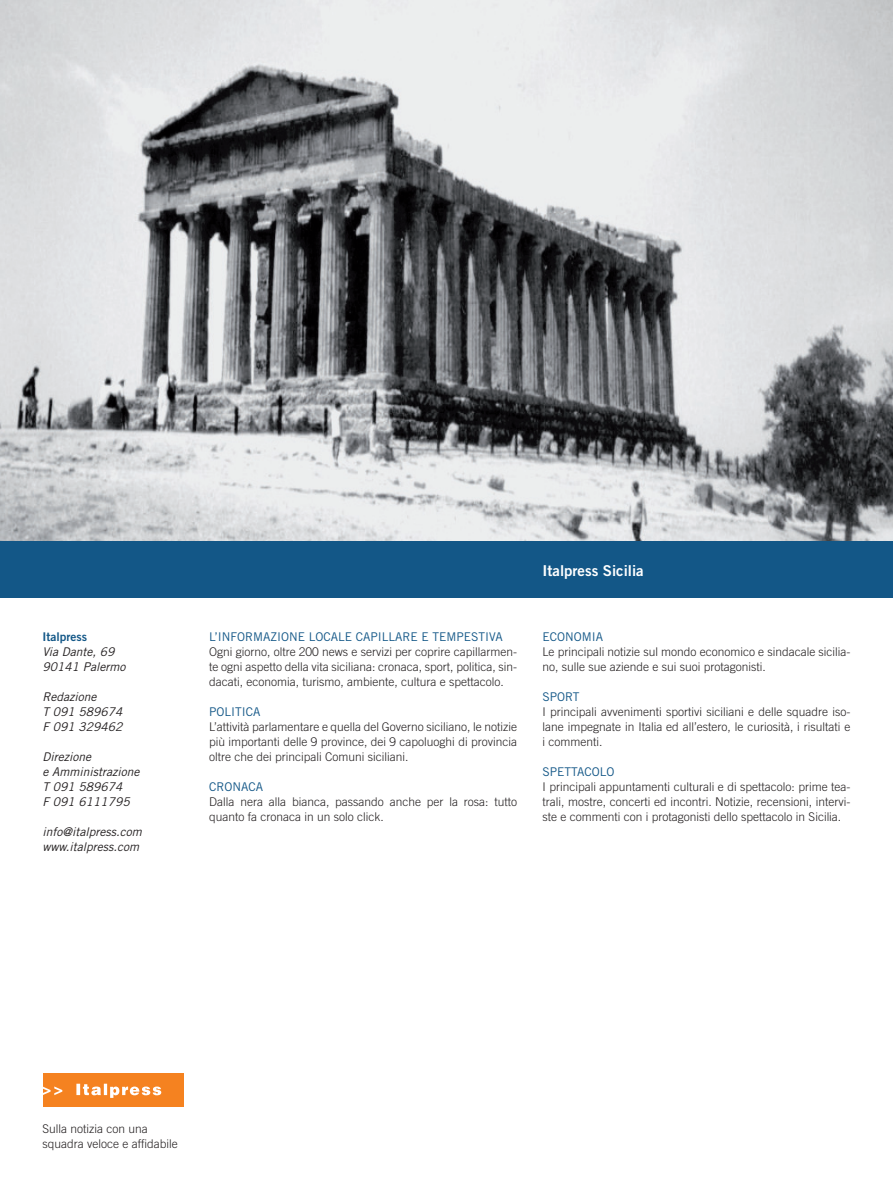
<style>
.page{position:relative;width:893px;height:1191px;background:#fff}
.page>*{position:absolute;margin:0;border:0;box-sizing:border-box;transform-origin:0 0}
.t1{font:15px "Trade Gothic Bold Two";color:#fff}
.t2{font:300 12px/15px "Trade Gothic";color:#231f20;text-align:justify}
.t3{font:italic 12px/15px "Trade Gothic";color:#231f20}
.t4{font:12px "Trade Gothic";color:#135787}
.t5{font:12px "Trade Gothic Bold Two";color:#135787}
</style>
<div class="page">
<img style="left:0;top:0;width:893px;height:541px">
<div style="left:0;top:541px;width:893px;height:57px;background:#135787"></div>
<div style="left:43px;top:1073px;width:141px;height:33px;background:#f58220"></div>
<svg style="left:43px;top:1083px;width:118px;height:14px"></svg>
<p class="t5" style="left:43px;top:632px;width:46px">Italpress</p>
<p class="t3" style="left:43px;top:645px;width:84px">Via Dante, 69<br>90141 Palermo</p>
<p class="t3" style="left:43px;top:690px;width:81px">Redazione<br>T 091 589674<br>F 091 329462</p>
<p class="t3" style="left:43px;top:750px;width:98px">Direzione<br>e Amministrazione<br>T 091 589674<br>F 091 6111795</p>
<p class="t3" style="left:43px;top:825px;width:101px">info@italpress.com www.italpress.com</p>
<p class="t4" style="left:209px;top:632px;width:295px">L’INFORMAZIONE LOCALE CAPILLARE E TEMPESTIVA</p>
<p class="t2" style="left:209px;top:645px;width:309px">Ogni giorno, oltre 200 news e servizi per coprire capillarmen&shy;te ogni aspetto della vita siciliana: cronaca, sport, politica, sin&shy;dacati, economia, turismo, ambiente, cultura e spettacolo.</p>
<p class="t4" style="left:209px;top:707px;width:53px">POLITICA</p>
<p class="t2" style="left:209px;top:720px;width:309px">L’attività parlamentare e quella del Governo siciliano, le notizie più importanti delle 9 province, dei 9 capoluoghi di provincia oltre che dei principali Comuni siciliani.</p>
<p class="t4" style="left:209px;top:782px;width:55px">CRONACA</p>
<p class="t2" style="left:209px;top:795px;width:309px">Dalla nera alla bianca, passando anche per la rosa: tutto quanto fa cronaca in un solo click.</p>
<p class="t1" style="left:542px;top:565px;width:103px">Italpress Sicilia</p>
<p class="t4" style="left:543px;top:632px;width:62px">ECONOMIA</p>
<p class="t2" style="left:543px;top:645px;width:309px">Le principali notizie sul mondo economico e sindacale sicilia&shy;no, sulle sue aziende e sui suoi protagonisti.</p>
<p class="t4" style="left:543px;top:692px;width:38px">SPORT</p>
<p class="t2" style="left:543px;top:705px;width:309px">I principali avvenimenti sportivi siciliani e delle squadre iso&shy;lane impegnate in Italia ed all’estero, le curiosità, i risultati e i commenti.</p>
<p class="t4" style="left:543px;top:767px;width:74px">SPETTACOLO</p>
<p class="t2" style="left:543px;top:780px;width:309px">I principali appuntamenti culturali e di spettacolo: prime tea&shy;trali, mostre, concerti ed incontri. Notizie, recensioni, intervi&shy;ste e commenti con i protagonisti dello spettacolo in Sicilia.</p>
<p class="t2" style="left:43px;top:1122px;width:137px">Sulla notizia con una squadra veloce e affidabile</p>
</div>
